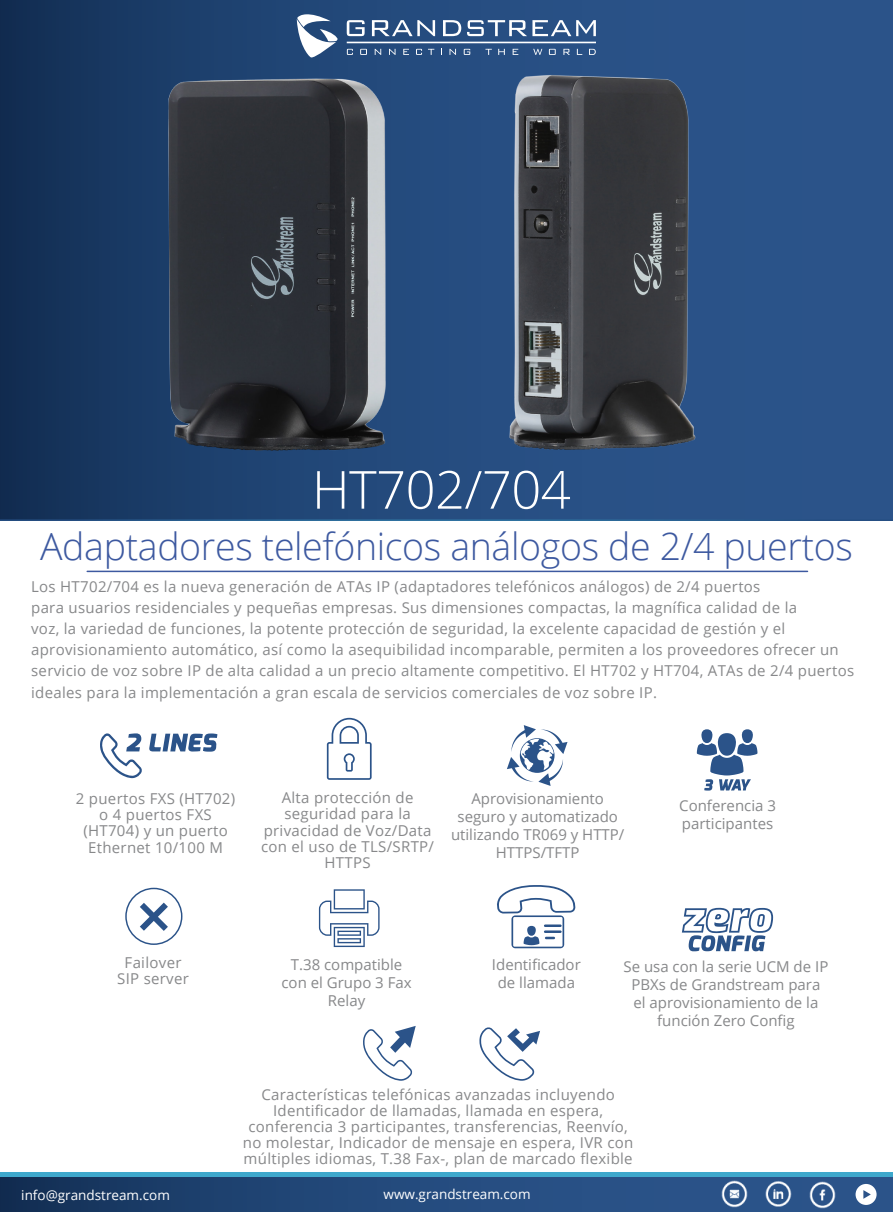
<style>
.page{position:relative;width:893px;height:1212px;background:#fff}
.page>*{position:absolute;margin:0;border:0;box-sizing:border-box;transform-origin:0 0}
.t1{font:300 52.5px "Open Sans";letter-spacing:-.01em;color:#fff}
.t2{font:300 37.5px "Open Sans";letter-spacing:-.01em;color:#3d59a0}
.t3{font:15px/16.2px "Open Sans";letter-spacing:.02em;color:#87888a;text-align:center}
.t4{font:15px/18px "Open Sans";color:#87888a;text-align:center}
.t5{font:13.5px "Open Sans";color:#fff}
</style>
<div class="page">
<svg style="left:0;top:0;width:893px;height:521px;background:#224777"></svg>
<div style="left:0;top:1176px;width:893px;height:36px;background:linear-gradient(to right,#16365f,#305b94)"></div>
<hr style="left:0;top:1173px;width:893px;height:4px;background:#3ea8cc">
<img style="left:766px;top:1181px;width:26px;height:27px">
<img style="left:810px;top:1182px;width:26px;height:26px">
<img style="left:721px;top:1181px;width:26px;height:26px">
<div style="left:855px;top:1184px;width:22px;height:21px;background:#fff;border-radius:50%"></div>
<svg style="left:863px;top:1190px;width:8px;height:9px"></svg>
<svg style="left:297px;top:14px;width:41px;height:41px"></svg>
<svg style="left:347px;top:20px;width:18px;height:16px"></svg>
<svg style="left:372px;top:20px;width:63px;height:16px"></svg>
<svg style="left:443px;top:20px;width:18px;height:16px"></svg>
<svg style="left:467px;top:20px;width:129px;height:16px"></svg>
<svg style="left:347px;top:49px;width:6px;height:6px"></svg>
<svg style="left:360px;top:49px;width:7px;height:6px"></svg>
<svg style="left:375px;top:49px;width:6px;height:6px"></svg>
<svg style="left:389px;top:49px;width:6px;height:6px"></svg>
<svg style="left:403px;top:49px;width:6px;height:6px"></svg>
<svg style="left:416px;top:49px;width:6px;height:6px"></svg>
<svg style="left:428px;top:49px;width:6px;height:6px"></svg>
<svg style="left:449px;top:49px;width:7px;height:6px"></svg>
<svg style="left:464px;top:49px;width:6px;height:6px"></svg>
<hr style="left:347px;top:42px;width:249px;height:1px;background:#fff">
<hr style="left:87px;top:571px;width:720px;height:1px;background:#3d59a0">
<svg style="left:100px;top:733px;width:42px;height:45px"></svg>
<svg style="left:149px;top:733px;width:68px;height:19px"></svg>
<img style="left:144px;top:55px;width:254px;height:433px">
<img style="left:484px;top:46px;width:242px;height:407px">
<svg style="left:327px;top:718px;width:45px;height:62px"></svg>
<svg style="left:507px;top:725px;width:60px;height:61px"></svg>
<svg style="left:125px;top:888px;width:57px;height:57px"></svg>
<svg style="left:319px;top:889px;width:61px;height:58px"></svg>
<div style="left:701px;top:729px;width:12px;height:14px;background:#2b5389;border-radius:50%"></div>
<svg style="left:741px;top:729px;width:12px;height:14px"></svg>
<svg style="left:697px;top:733px;width:60px;height:57px"></svg>
<svg style="left:363px;top:1026px;width:53px;height:55px"></svg>
<svg style="left:479px;top:1027px;width:61px;height:54px"></svg>
<svg style="left:682px;top:908px;width:91px;height:43px"></svg>
<svg style="left:497px;top:885px;width:78px;height:63px"></svg>
<h1 class="t1" style="left:312px;top:454px;width:260px">HT702/704</h1>
<h2 class="t2" style="left:40px;top:521px;width:814px">Adaptadores telefónicos análogos de 2/4 puertos</h2>
<p class="t3" style="left:31px;top:575px;width:824px;line-height:21px;text-align:left">Los HT702/704 es la nueva generación de ATAs IP (adaptadores telefónicos análogos) de 2/4 puertos<br>para usuarios residenciales y pequeñas empresas. Sus dimensiones compactas, la magnífica calidad de la<br>voz, la variedad de funciones, la potente protección de seguridad, la excelente capacidad de gestión y el aprovisionamiento automático, así como la asequibilidad incomparable, permiten a los proveedores ofrecer un servicio de voz sobre IP de alta calidad a un precio altamente competitivo. El HT702 y HT704, ATAs de 2/4 puertos</p>
<p class="t3" style="left:31px;top:684px;width:627px">ideales para la implementación a gran escala de servicios comerciales de voz sobre IP.</p>
<p class="t3" style="left:76px;top:790px;width:161px">2 puertos FXS (HT702) o 4 puertos FXS (HT704) y un puerto<br>Ethernet 10/100 M</p>
<p class="t3" style="left:261px;top:789px;width:175px">Alta protección de seguridad para la privacidad de Voz/Data con el uso de TLS/SRTP/<br>HTTPS</p>
<p class="t4" style="left:451px;top:789px;width:175px">Aprovisionamiento seguro y automatizado utilizando TR069 y HTTP/<br>HTTPS/TFTP</p>
<p class="t4" style="left:679px;top:796px;width:98px;text-align:left">Conferencia 3 participantes</p>
<p class="t3" style="left:117px;top:954px;width:73px">Failover<br>SIP server</p>
<p class="t4" style="left:281px;top:955px;width:132px">T.38 compatible con el Grupo 3 Fax<br>Relay</p>
<p class="t4" style="left:492px;top:955px;width:90px">Identificador de llamada</p>
<p class="t4" style="left:623px;top:957px;width:206px">Se usa con la serie UCM de IP<br>PBXs de Grandstream para el aprovisionamiento de la función Zero Config</p>
<p class="t3" style="left:243px;top:1086px;width:392px">Características telefónicas avanzadas incluyendo Identificador de llamadas, llamada en espera, conferencia 3 participantes, transferencias, Reenvío, no molestar, Indicador de mensaje en espera, IVR con múltiples idiomas, T.38 Fax-, plan de marcado flexible</p>
<p class="t5" style="left:21px;top:1186px;width:150px">info@grandstream.com</p>
<p class="t5" style="left:384px;top:1185px;width:149px">www.grandstream.com</p>
</div>
